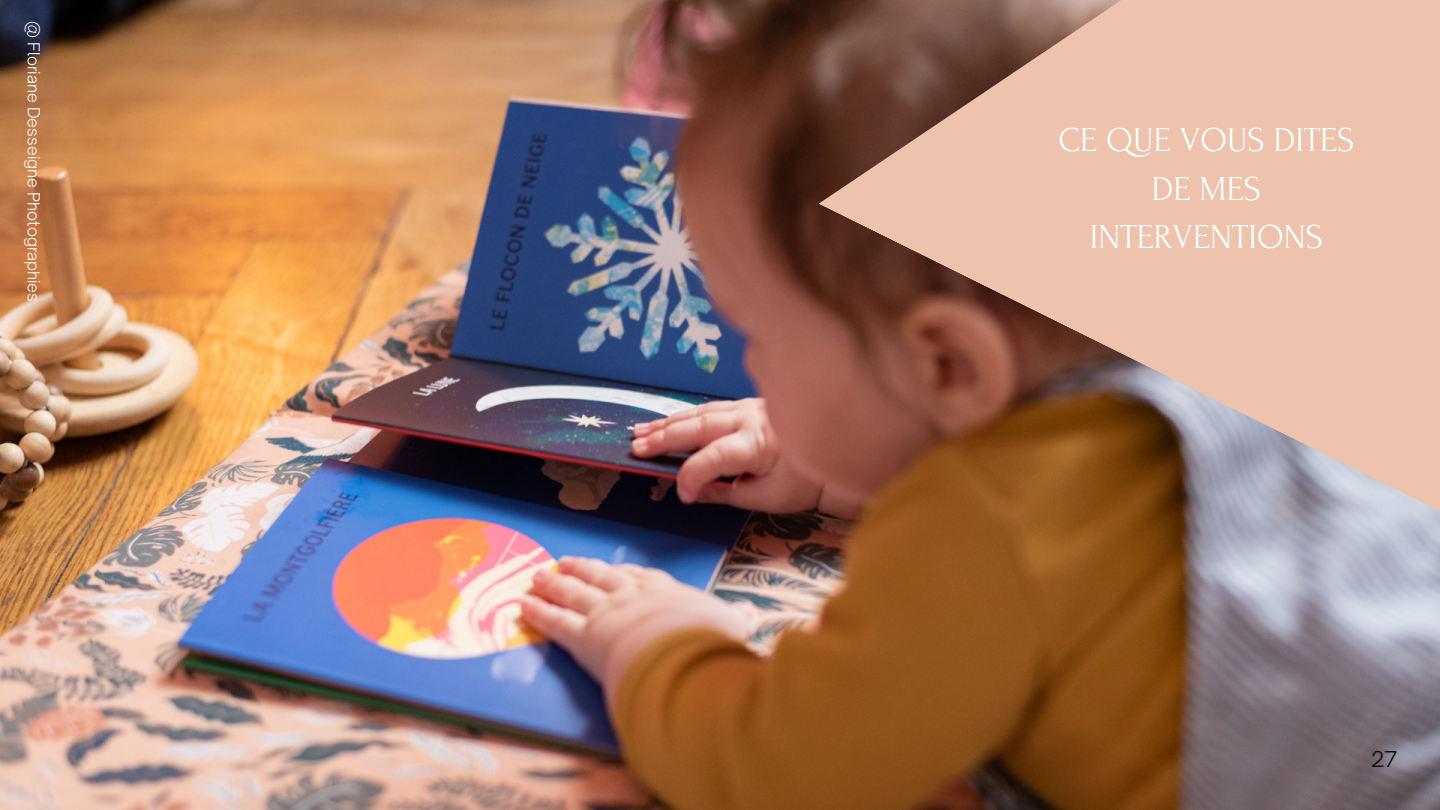
<style>
.page{position:relative;width:1440px;height:810px;background:#fff}
.page>*{position:absolute;margin:0;border:0;box-sizing:border-box;transform-origin:0 0}
.t1{font:35px/48.8px "Forum";color:#fff;text-align:center}
.t2{font:300 20.8px "Open Sauce One";color:#000}
.t3{font:300 16px "Open Sauce One";color:#fff}
</style>
<div class="page">
<img style="left:0;top:0;width:1440px;height:810px">
<svg style="left:818px;top:0;width:622px;height:544px;background:#be947f"></svg>
<p class="t3" style="left:44px;top:21px;width:283px;rotate:90deg">@ Floriane Desseigne Photographies</p>
<p class="t1" style="left:1058px;top:116px;width:298px">CE QUE VOUS DITES<br>DE MES<br>INTERVENTIONS</p>
<p class="t2" style="left:1371px;top:747px;width:28px">27</p>
</div>
